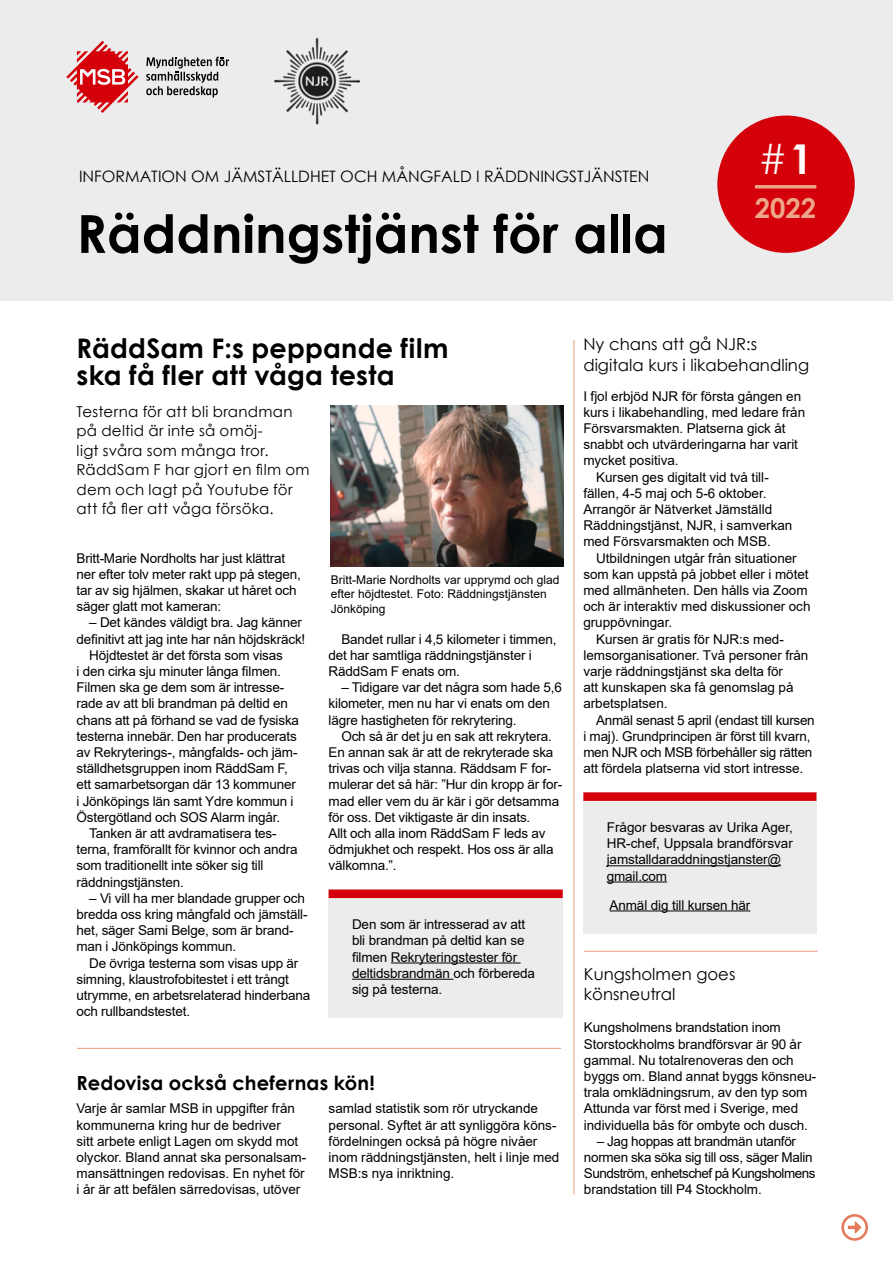
<style>
.page{position:relative;width:893px;height:1263px;background:#fff}
.page>*{position:absolute;margin:0;border:0;box-sizing:border-box;transform-origin:0 0}
.Omslag_Huvudrubrik_H{font:700 52.5px "Century Gothic";color:#000}
.Knapp{font:41.1px "Century Gothic";color:#fff}
.Knapp-2{font:700 27.45px "Century Gothic";color:#eea68a}
.Mellanrubrik_H2{font:700 27px/27px "Century Gothic";letter-spacing:.01em;color:#000}
.Underrubrik_H3{font:700 19.5px "Century Gothic";letter-spacing:.01em;color:#000}
.Styckerubrik_H4{font:16.5px/20.2px "Century Gothic";color:#000}
.Kategorirubrik{font:15.75px "Century Gothic";color:#000}
.Ingress{font:15px/19.5px "Century Gothic";letter-spacing:.02em;color:#000}
.Brödtext{font:13.5px/16.2px "Arial";letter-spacing:-.015em;color:#000}
.Brödtext_utan_indrag{font:13.5px/16.2px "Arial";letter-spacing:-.005em;color:#000}
.Text_utan_rubrik{font:13.5px/16.2px "Arial";letter-spacing:-.01em;color:#000}
.Byline{font:12px/14.4px "Arial";color:#000}
.s1{font-weight:700}
</style>
<div class="page">
<div style="left:0;top:0;width:893px;height:301px;background:#ececec"></div>
<div style="left:717px;top:116px;width:138px;height:137px;background:#d4000a;border-radius:50%"></div>
<hr style="left:755px;top:185px;width:61px;height:3px;background:#eea68a">
<svg style="left:66px;top:41px;width:73px;height:72px"></svg>
<svg style="left:146px;top:57px;width:83px;height:41px"></svg>
<img style="left:274px;top:37px;width:87px;height:88px">
<svg style="left:841px;top:1214px;width:27px;height:27px"></svg>
<hr style="left:573px;top:340px;width:1px;height:854px;background:#eea68a">
<div style="left:329px;top:889px;width:234px;height:129px;background:#ececec"></div>
<div style="left:329px;top:889px;width:234px;height:9px;background:#d4000a"></div>
<hr style="left:391px;top:962px;width:130px;height:1px;background:#000">
<hr style="left:352px;top:979px;width:101px;height:1px;background:#000">
<img style="left:331px;top:406px;width:232px;height:160px">
<hr style="left:584px;top:951px;width:234px;height:1px;background:#eea68a">
<hr style="left:77px;top:1048px;width:484px;height:1px;background:#eea68a">
<div style="left:583px;top:792px;width:233px;height:142px;background:#ececec"></div>
<div style="left:583px;top:792px;width:233px;height:9px;background:#d4000a"></div>
<hr style="left:607px;top:865px;width:174px;height:1px;background:#000">
<hr style="left:607px;top:881px;width:60px;height:1px;background:#000">
<hr style="left:610px;top:910px;width:140px;height:1px;background:#000">
<h1 class="Kategorirubrik" style="left:79px;top:165px;width:572px">INFORMATION OM JÄMSTÄLLDHET OCH MÅNGFALD I RÄDDNINGSTJÄNSTEN</h1>
<h2 class="Omslag_Huvudrubrik_H" style="left:77px;top:194px;width:593px">Räddningstjänst för alla</h2>
<p class="Knapp" style="left:758px;top:130px;width:56px">#<span class="s1">1</span></p>
<p class="Knapp-2" style="left:755px;top:188px;width:63px">2022</p>
<h3 class="Mellanrubrik_H2" style="left:77px;top:334px;width:373px">RäddSam F:s peppande film ska få fler att våga testa</h3>
<p class="Ingress" style="left:77px;top:401px;width:235px">Testerna för att bli brandman på deltid är inte så omöj-<br>ligt svåra som många tror.<br>RäddSam F har gjort en film om dem och lagt på Youtube för att få fler att våga försöka.</p>
<p class="Brödtext_utan_indrag" style="left:77px;top:550px;width:226px">Britt-Marie Nordholts har just klättrat ner efter tolv meter rakt upp på stegen, tar av sig hjälmen, skakar ut håret och säger glatt mot kameran:</p>
<p class="Brödtext" style="left:77px;top:614px;width:230px;text-align:right">– Det kändes väldigt bra. Jag känner definitivt att jag inte har nån höjdskräck!</p>
<p class="Brödtext" style="left:77px;top:647px;width:224px;text-indent:13px">Höjdtestet är det första som visas<br>i den cirka sju minuter långa filmen.<br>Filmen ska ge dem som är intresse&shy;rade av att bli brandman på deltid en chans att på förhand se vad de fysiska testerna innebär. Den har producerats av Rekryterings-, mångfalds- och jäm&shy;ställdhetsgruppen inom RäddSam F, ett samarbetsorgan där 13 kommuner i Jönköpings län samt Ydre kommun i Östergötland och SOS Alarm ingår.</p>
<p class="Brödtext" style="left:77px;top:825px;width:223px;text-indent:13px">Tanken är att avdramatisera tes&shy;terna, framförallt för kvinnor och andra som traditionellt inte söker sig till räddningstjänsten.</p>
<p class="Brödtext" style="left:77px;top:890px;width:233px;text-indent:13px">– Vi vill ha mer blandade grupper och bredda oss kring mångfald och jämställ&shy;het, säger Sami Belge, som är brand&shy;man i Jönköpings kommun.</p>
<p class="Brödtext" style="left:77px;top:955px;width:235px;text-indent:13px">De övriga testerna som visas upp är simning, klaustrofobitestet i ett trångt utrymme, en arbetsrelaterad hinderbana och rullbandstestet.</p>
<p class="Byline" style="left:331px;top:572px;width:230px">Britt-Marie Nordholts var upprymd och glad efter höjdtestet. Foto: Räddningstjänsten<br>Jönköping</p>
<p class="Brödtext" style="left:329px;top:631px;width:229px;text-indent:13px">Bandet rullar i 4,5 kilometer i timmen, det har samtliga räddningstjänster i<br>RäddSam F enats om.</p>
<p class="Brödtext" style="left:329px;top:679px;width:235px;text-indent:13px">– Tidigare var det några som hade 5,6 kilometer, men nu har vi enats om den lägre hastigheten för rekrytering.</p>
<p class="Brödtext" style="left:329px;top:728px;width:235px;text-indent:13px">Och så är det ju en sak att rekrytera.<br>En annan sak är att de rekryterade ska trivas och vilja stanna. Räddsam F for&shy;mulerar det så här: ”Hur din kropp är for&shy;mad eller vem du är kär i gör detsamma för oss. Det viktigaste är din insats.<br>Allt och alla inom RäddSam F leds av ödmjukhet och respekt. Hos oss är alla välkomna.”.</p>
<p class="Text_utan_rubrik" style="left:352px;top:916px;width:185px">Den som är intresserad av att bli brandman på deltid kan se filmen Rekryteringstester för deltidsbrandmän och förbereda sig på testerna.</p>
<h4 class="Underrubrik_H3" style="left:77px;top:1068px;width:300px">Redovisa också chefernas kön!</h4>
<p class="Brödtext_utan_indrag" style="left:77px;top:1100px;width:231px">Varje år samlar MSB in uppgifter från kommunerna kring hur de bedriver<br>sitt arbete enligt Lagen om skydd mot olyckor. Bland annat ska personalsam&shy;mansättningen redovisas. En nyhet för i år är att befälen särredovisas, utöver</p>
<p class="Brödtext_utan_indrag" style="left:329px;top:1100px;width:232px">samlad statistik som rör utryckande personal. Syftet är att synliggöra köns&shy;fördelningen också på högre nivåer inom räddningstjänsten, helt i linje med MSB:s nya inriktning.</p>
<h5 class="Styckerubrik_H4" style="left:583px;top:334px;width:227px">Ny chans att gå NJR:s digitala kurs i likabehandling</h5>
<p class="Brödtext_utan_indrag" style="left:583px;top:388px;width:223px">I fjol erbjöd NJR för första gången en kurs i likabehandling, med ledare från Försvarsmakten. Platserna gick åt snabbt och utvärderingarna har varit mycket positiva.</p>
<p class="Brödtext" style="left:583px;top:469px;width:210px;text-indent:13px">Kursen ges digitalt vid två till&shy;fällen, 4-5 maj och 5-6 oktober.<br>Arrangör är Nätverket Jämställd<br>Räddningstjänst, NJR, i samverkan med Försvarsmakten och MSB.</p>
<p class="Brödtext" style="left:583px;top:550px;width:229px;text-indent:13px">Utbildningen utgår från situationer som kan uppstå på jobbet eller i mötet med allmänheten. Den hålls via Zoom och är interaktiv med diskussioner och gruppövningar.</p>
<p class="Brödtext" style="left:583px;top:631px;width:227px;text-indent:13px">Kursen är gratis för NJR:s med&shy;lemsorganisationer. Två personer från varje räddningstjänst ska delta för<br>att kunskapen ska få genomslag på arbetsplatsen.</p>
<p class="Brödtext" style="left:583px;top:712px;width:233px;text-indent:13px">Anmäl senast 5 april (endast till kursen i maj). Grundprincipen är först till kvarn, men NJR och MSB förbehåller sig rätten att fördela platserna vid stort intresse.</p>
<p class="Text_utan_rubrik" style="left:607px;top:819px;width:188px">Frågor besvaras av Urika Ager,<br>HR-chef, Uppsala brandförsvar jamstalldaraddningstjanster@ gmail.com</p>
<p class="Text_utan_rubrik" style="left:610px;top:896px;width:142px">Anmäl dig till kursen här</p>
<h5 class="Styckerubrik_H4" style="left:584px;top:964px;width:153px">Kungsholmen goes könsneutral</h5>
<p class="Brödtext_utan_indrag" style="left:584px;top:1019px;width:234px">Kungsholmens brandstation inom Storstockholms brandförsvar är 90 år gammal. Nu totalrenoveras den och byggs om. Bland annat byggs könsneu&shy;trala omklädningsrum, av den typ som Attunda var först med i Sverige, med individuella bås för ombyte och dusch.</p>
<p class="Brödtext" style="left:584px;top:1133px;width:233px;text-indent:13px">– Jag hoppas att brandmän utanför normen ska söka sig till oss, säger Malin Sundström, enhetschef på Kungsholmens brandstation till P4 Stockholm.</p>
</div>
